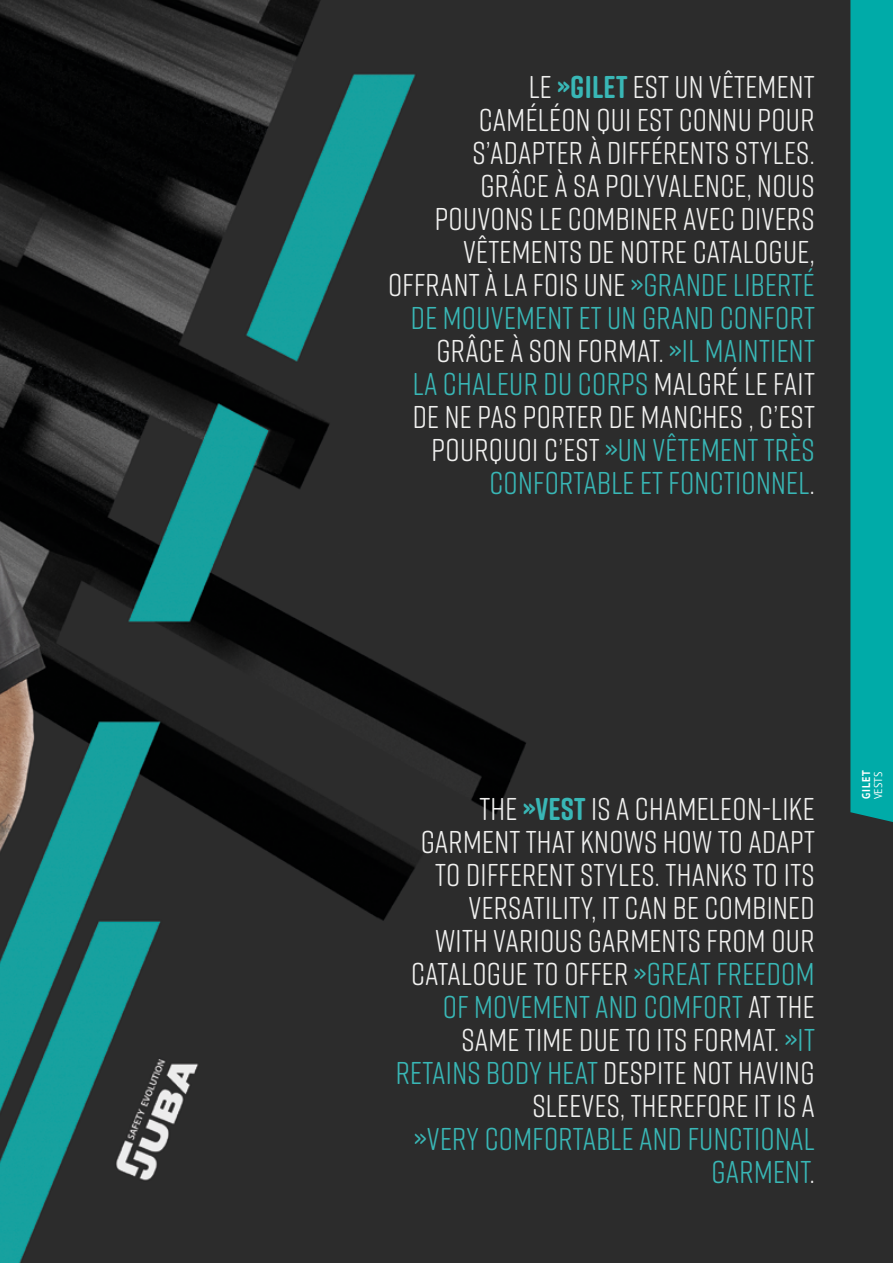
<style>
.page{position:relative;width:893px;height:1263px;background:#fff}
.page>*{position:absolute;margin:0;border:0;box-sizing:border-box;transform-origin:0 0}
.t1{font:31.5px/33px "Rift Soft";letter-spacing:.01em;color:#f0f0ef;text-align:right}
.t2{font:700 11.25px "PT Sans";letter-spacing:.08em;color:#fff;scale:.9 1}
.t3{font:11.25px "PT Sans";color:#fff;scale:.9 1}
.s1{font-weight:700;color:#39b7b6}
.s2{font-weight:500;color:#39b7b6}
.s3{color:#39b7b6}
</style>
<div class="page">
<img style="left:0;top:0;width:893px;height:1263px">
<div style="left:850px;top:0;width:43px;height:822px;background:#00aba8"></div>
<p class="t1" style="left:388px;top:69px;width:428px">LE <span class="s1">»GILET</span> EST UN VÊTEMENT<br>CAMÉLÉON QUI EST CONNU POUR<br>S’ADAPTER À DIFFÉRENTS STYLES.<br>GRÂCE À SA POLYVALENCE, NOUS<br>POUVONS LE COMBINER AVEC DIVERS<br>VÊTEMENTS DE NOTRE CATALOGUE,<br>OFFRANT À LA FOIS UNE <span class="s2">»</span><span class="s3">GRANDE LIBERTÉ<br>DE MOUVEMENT ET UN GRAND CONFORT<br></span>GRÂCE À SON FORMAT. <span class="s2">»</span><span class="s3">IL MAINTIENT<br>LA CHALEUR DU CORPS</span> MALGRÉ LE FAIT<br>DE NE PAS PORTER DE MANCHES , C’EST<br>POURQUOI C’EST <span class="s2">»</span><span class="s3">UN VÊTEMENT TRÈS<br>CONFORTABLE ET FONCTIONNEL</span>.</p>
<p class="t1" style="left:396px;top:791px;width:421px">THE <span class="s1">»VEST</span> IS A CHAMELEON-LIKE<br>GARMENT THAT KNOWS HOW TO ADAPT<br>TO DIFFERENT STYLES. THANKS TO ITS<br>VERSATILITY, IT CAN BE COMBINED<br>WITH VARIOUS GARMENTS FROM OUR<br>CATALOGUE TO OFFER <span class="s2">»</span><span class="s3">GREAT FREEDOM<br>OF MOVEMENT AND COMFORT</span> AT THE<br>SAME TIME DUE TO ITS FORMAT. <span class="s2">»</span><span class="s3">IT<br>RETAINS BODY HEAT</span> DESPITE NOT HAVING<br>SLEEVES, THEREFORE IT IS A<br><span class="s2">»</span><span class="s3">VERY COMFORTABLE AND FUNCTIONAL<br>GARMENT</span>.</p>
<p class="t2" style="left:859px;top:799px;width:33px;rotate:-90deg">GILET</p>
<p class="t3" style="left:871px;top:799px;width:32px;rotate:-90deg">VESTS</p>
</div>
